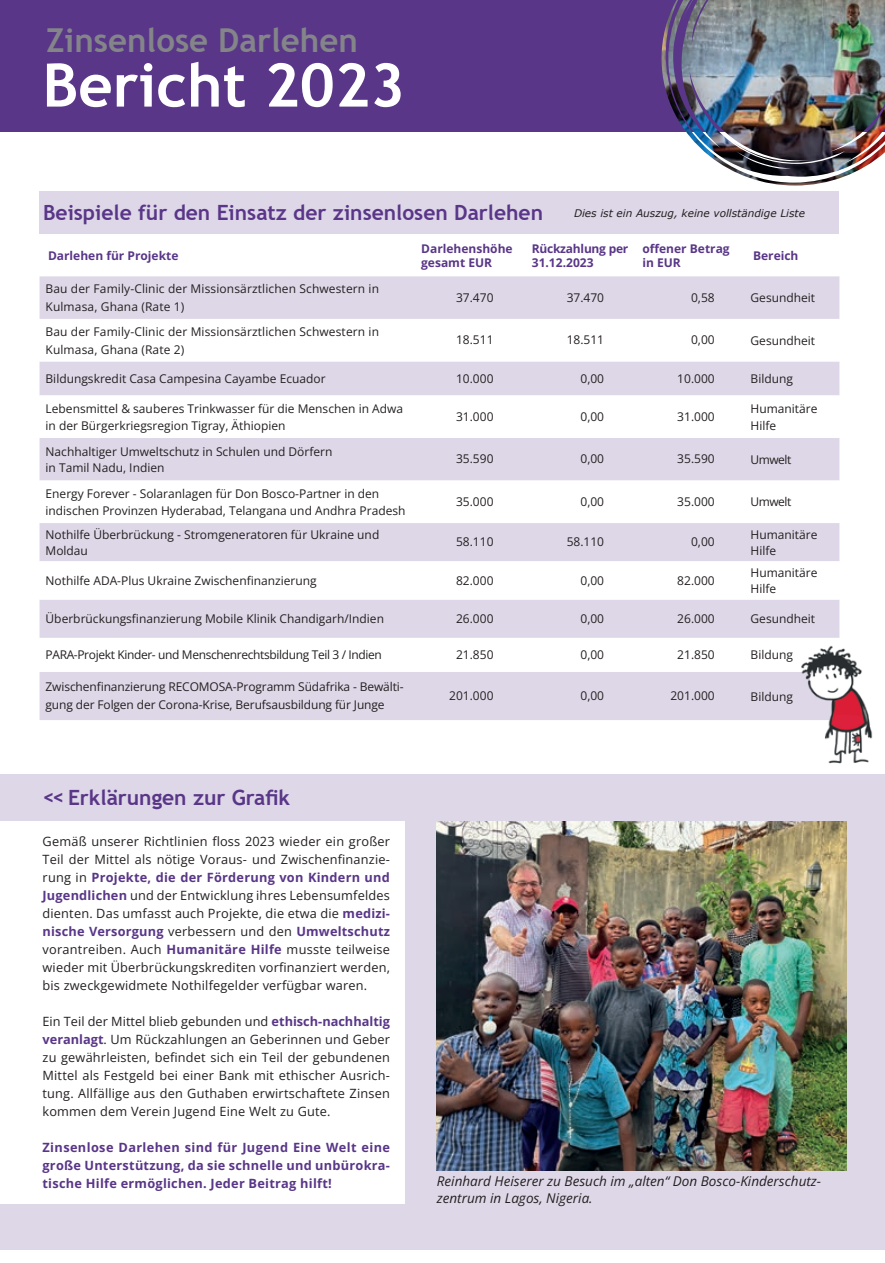
<style>
.page{position:relative;width:885px;height:1263px;background:#fff}
.page>*{position:absolute;margin:0;border:0;box-sizing:border-box;transform-origin:0 0}
.t1{font:700 60px "Trebuchet MS";color:#fff}
.t2{font:700 33px "Trebuchet MS";color:#838588}
.t3{font:700 21px "Trebuchet MS";color:#593688}
.t4{font:italic 13.5px/16.2px "Open Sans";color:#231f20}
.t5{font:12.75px/18px "Open Sans";letter-spacing:.015em;color:#231f20;text-align:justify}
.t6{font:700 12.75px/18px "Open Sans";letter-spacing:.02em;color:#593688;text-align:justify}
.t7{font:12px/16.5px "Open Sans";color:#231f20}
.t8{font:700 12px/14.4px "Open Sans";color:#593688}
.t9{font:12px "Open Sans";letter-spacing:-.03em;color:#231f20}
.t10{font:700 12px/14.4px "Open Sans";letter-spacing:-.02em;color:#593688}
.t11{font:italic 10.5px "Verdana";color:#231f20}
.s1{font-weight:700;color:#593688}
</style>
<div class="page">
<div style="left:40px;top:276px;width:799px;height:444px;background:#ded7e7"></div>
<svg style="left:40px;top:319px;width:799px;height:204px"></svg>
<svg style="left:40px;top:561px;width:799px;height:111px"></svg>
<div style="left:0;top:0;width:884px;height:132px;background:#593688"></div>
<div style="left:0;top:774px;width:884px;height:476px;background:#ded7e7"></div>
<div style="left:0;top:821px;width:404px;height:383px;background:#fff"></div>
<img style="left:661px;top:0;width:223px;height:186px">
<img style="left:437px;top:821px;width:409px;height:349px">
<img style="left:782px;top:633px;width:91px;height:131px">
<div style="left:40px;top:191px;width:799px;height:43px;background:#ded7e7"></div>
<h2 class="t2" style="left:46px;top:20px;width:313px">Zinsenlose Darlehen</h2>
<h1 class="t1" style="left:43px;top:48px;width:364px">Bericht 2023</h1>
<h3 class="t3" style="left:43px;top:199px;width:501px">Beispiele für den Einsatz der zinsenlosen Darlehen</h3>
<p class="t11" style="left:574px;top:206px;width:232px">Dies ist ein Auszug, keine vollständige Liste</p>
<p class="t8" style="left:48px;top:248px;width:132px">Darlehen für Projekte</p>
<p class="t8" style="left:421px;top:241px;width:93px">Darlehenshöhe gesamt EUR</p>
<p class="t10" style="left:531px;top:241px;width:98px">Rückzahlung per<br>31.12.2023</p>
<p class="t8" style="left:642px;top:241px;width:89px">offener Betrag in EUR</p>
<p class="t8" style="left:753px;top:248px;width:47px">Bereich</p>
<p class="t7" style="left:46px;top:280px;width:335px;line-height:18px">Bau der Family-Clinic der Missionsärztlichen Schwestern in<br>Kulmasa, Ghana (Rate 1)</p>
<p class="t7" style="left:456px;top:289px;width:39px">37.470</p>
<p class="t7" style="left:566px;top:289px;width:39px">37.470</p>
<p class="t7" style="left:691px;top:289px;width:25px">0,58</p>
<p class="t7" style="left:750px;top:289px;width:66px">Gesundheit</p>
<p class="t7" style="left:46px;top:322px;width:335px;line-height:18px">Bau der Family-Clinic der Missionsärztlichen Schwestern in<br>Kulmasa, Ghana (Rate 2)</p>
<p class="t7" style="left:456px;top:331px;width:39px">18.511</p>
<p class="t7" style="left:566px;top:331px;width:39px">18.511</p>
<p class="t7" style="left:691px;top:331px;width:25px">0,00</p>
<p class="t7" style="left:750px;top:332px;width:66px">Gesundheit</p>
<p class="t7" style="left:46px;top:370px;width:282px">Bildungskredit Casa Campesina Cayambe Ecuador</p>
<p class="t7" style="left:456px;top:370px;width:39px">10.000</p>
<p class="t7" style="left:580px;top:370px;width:25px">0,00</p>
<p class="t7" style="left:677px;top:370px;width:39px">10.000</p>
<p class="t7" style="left:750px;top:370px;width:44px">Bildung</p>
<p class="t7" style="left:46px;top:400px;width:359px">Lebensmittel &amp; sauberes Trinkwasser für die Menschen in Adwa in der Bürgerkriegsregion Tigray, Äthiopien</p>
<p class="t7" style="left:456px;top:408px;width:39px">31.000</p>
<p class="t7" style="left:580px;top:408px;width:25px">0,00</p>
<p class="t7" style="left:677px;top:408px;width:39px">31.000</p>
<p class="t7" style="left:750px;top:400px;width:68px">Humanitäre<br>Hilfe</p>
<p class="t7" style="left:46px;top:443px;width:288px">Nachhaltiger Umweltschutz in Schulen und Dörfern in Tamil Nadu, Indien</p>
<p class="t7" style="left:456px;top:450px;width:39px">35.590</p>
<p class="t7" style="left:580px;top:450px;width:25px">0,00</p>
<p class="t7" style="left:677px;top:450px;width:39px">35.590</p>
<p class="t7" style="left:750px;top:451px;width:42px">Umwelt</p>
<p class="t7" style="left:46px;top:485px;width:361px">Energy Forever - Solaranlagen für Don Bosco-Partner in den indischen Provinzen Hyderabad, Telangana und Andhra Pradesh</p>
<p class="t7" style="left:456px;top:493px;width:39px">35.000</p>
<p class="t7" style="left:580px;top:493px;width:25px">0,00</p>
<p class="t7" style="left:677px;top:493px;width:39px">35.000</p>
<p class="t7" style="left:750px;top:493px;width:42px">Umwelt</p>
<p class="t7" style="left:46px;top:526px;width:335px">Nothilfe Überbrückung - Stromgeneratoren für Ukraine und<br>Moldau</p>
<p class="t7" style="left:456px;top:533px;width:39px">58.110</p>
<p class="t7" style="left:566px;top:533px;width:39px">58.110</p>
<p class="t7" style="left:691px;top:533px;width:25px">0,00</p>
<p class="t7" style="left:750px;top:526px;width:68px">Humanitäre<br>Hilfe</p>
<p class="t7" style="left:46px;top:572px;width:272px">Nothilfe ADA-Plus Ukraine Zwischenfinanzierung</p>
<p class="t7" style="left:456px;top:572px;width:39px">82.000</p>
<p class="t7" style="left:580px;top:572px;width:25px">0,00</p>
<p class="t7" style="left:677px;top:572px;width:39px">82.000</p>
<p class="t7" style="left:750px;top:564px;width:68px">Humanitäre<br>Hilfe</p>
<p class="t7" style="left:46px;top:610px;width:340px">Überbrückungsfinanzierung Mobile Klinik Chandigarh/Indien</p>
<p class="t7" style="left:456px;top:610px;width:39px">26.000</p>
<p class="t7" style="left:580px;top:610px;width:25px">0,00</p>
<p class="t7" style="left:677px;top:610px;width:39px">26.000</p>
<p class="t7" style="left:750px;top:610px;width:66px">Gesundheit</p>
<p class="t9" style="left:46px;top:647px;width:338px">PARA-Projekt Kinder- und Menschenrechtsbildung Teil 3 / Indien</p>
<p class="t7" style="left:456px;top:646px;width:39px">21.850</p>
<p class="t7" style="left:580px;top:646px;width:25px">0,00</p>
<p class="t7" style="left:677px;top:646px;width:39px">21.850</p>
<p class="t7" style="left:750px;top:646px;width:44px">Bildung</p>
<p class="t7" style="left:46px;top:677px;width:359px;line-height:18px">Zwischenfinanzierung RECOMOSA-Programm Südafrika - Bewälti&shy;gung der Folgen der Corona-Krise, Berufsausbildung für Junge</p>
<p class="t7" style="left:449px;top:687px;width:46px">201.000</p>
<p class="t7" style="left:580px;top:687px;width:25px">0,00</p>
<p class="t7" style="left:670px;top:687px;width:46px">201.000</p>
<p class="t7" style="left:750px;top:688px;width:44px">Bildung</p>
<h3 class="t3" style="left:43px;top:785px;width:249px">&lt;&lt; Erklärungen zur Grafik</h3>
<p class="t5" style="left:43px;top:832px;width:349px">Gemäß unserer Richtlinien floss 2023 wieder ein großer Teil der Mittel als nötige Voraus- und Zwischenfinanzie&shy;rung in <span class="s1">Projekte, die der Förderung von Kindern und Jugendlichen</span> und der Entwicklung ihres Lebensumfeldes dienten. Das umfasst auch Projekte, die etwa die <span class="s1">medizi&shy;nische Versorgung</span> verbessern und den <span class="s1">Umweltschutz </span>vorantreiben. Auch <span class="s1">Humanitäre Hilfe</span> musste teilweise wieder mit Überbrückungskrediten vorfinanziert werden, bis zweckgewidmete Nothilfegelder verfügbar waren.</p>
<p class="t5" style="left:43px;top:1012px;width:349px">Ein Teil der Mittel blieb gebunden und <span class="s1">ethisch-nachhaltig veranlagt</span>. Um Rückzahlungen an Geberinnen und Geber zu gewährleisten, befindet sich ein Teil der gebundenen Mittel als Festgeld bei einer Bank mit ethischer Ausrich&shy;tung. Allfällige aus den Guthaben erwirtschaftete Zinsen kommen dem Verein Jugend Eine Welt zu Gute.</p>
<p class="t6" style="left:43px;top:1138px;width:349px">Zinsenlose Darlehen sind für Jugend Eine Welt eine große Unterstützung, da sie schnelle und unbürokra&shy;tische Hilfe ermöglichen. Jeder Beitrag hilft!</p>
<p class="t4" style="left:437px;top:1173px;width:386px">Reinhard Heiserer zu Besuch im „alten“ Don Bosco-Kinderschutz&shy;zentrum in Lagos, Nigeria.</p>
</div>
